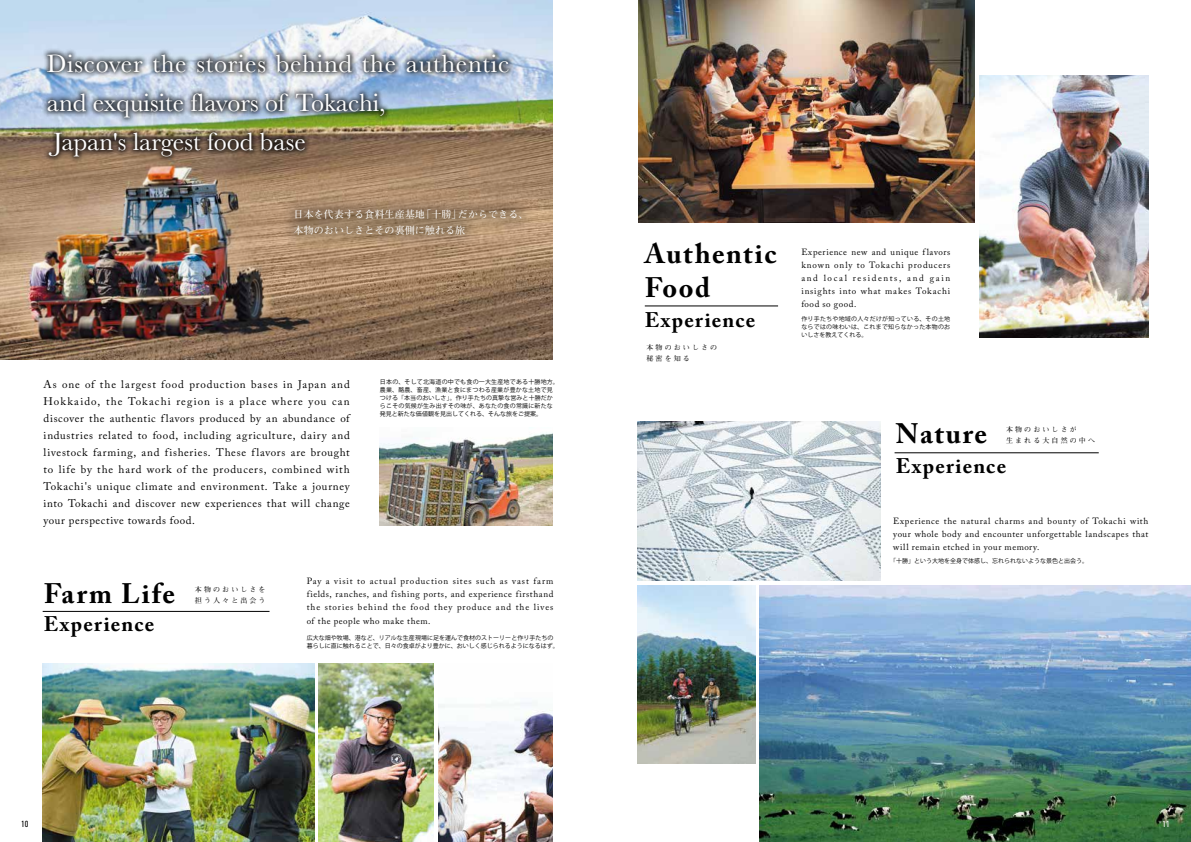
<style>
.page{position:relative;width:1191px;height:842px;background:#fff}
.page>*{position:absolute;margin:0;border:0;box-sizing:border-box;transform-origin:0 0}
.t1{font:700 28px/34px "Adobe Caslon Pro";letter-spacing:.06em;color:#000}
.t2{font:26px/39px "Baskerville";color:#fff}
.t3{font:700 21px "Adobe Caslon Pro";letter-spacing:.06em;color:#000}
.t4{font:11px/17px "Adobe Caslon Pro";letter-spacing:.055em;color:#000;text-align:justify}
.t5{font:700 10px/16px "Futo Min A101 Pro";letter-spacing:.01em;color:#fff}
.t6{font:9px/13px "Adobe Caslon Pro";letter-spacing:.08em;color:#000;text-align:justify}
.t7{font:9px "Adobe Caslon Pro";letter-spacing:.055em;color:#000}
.t8{font:condensed 9px "DIN2014";color:#000}
.t9{font:condensed 9px "DIN2014";color:#fff}
.t10{font:700 7px/11px "Futo Min A101 Pro";letter-spacing:.3em;color:#000}
.t11{font:6px/8px "Koz Go Pro";letter-spacing:.005em;color:#000}
.t12{font:6px/8px "Koz Go Pro";letter-spacing:.03em;color:#000}
</style>
<div class="page">
<img style="left:0;top:0;width:553px;height:360px">
<img style="left:979px;top:75px;width:169px;height:263px">
<img style="left:319px;top:664px;width:115px;height:178px">
<img style="left:438px;top:702px;width:115px;height:140px">
<img style="left:638px;top:585px;width:117px;height:178px">
<img style="left:760px;top:585px;width:431px;height:257px">
<img style="left:638px;top:422px;width:242px;height:159px">
<img style="left:639px;top:0;width:335px;height:223px">
<img style="left:380px;top:432px;width:173px;height:94px">
<img style="left:43px;top:664px;width:271px;height:178px">
<div style="left:278px;top:193px;width:259px;height:57px;background:#000;opacity:.29"></div>
<div style="left:41px;top:48px;width:474px;height:115px;background:#000;opacity:.75"></div>
<hr style="left:645px;top:306px;width:133px;height:1px;background:#000">
<hr style="left:894px;top:453px;width:204px;height:1px;background:#000">
<hr style="left:43px;top:611px;width:226px;height:1px;background:#000">
<h2 class="t2" style="left:47px;top:45px;width:464px">Discover the stories behind the authentic and exquisite flavors of Tokachi,<br>Japan's largest food base</h2>
<p class="t5" style="left:294px;top:205px;width:236px">日本を代表する食料生産基地「十勝」だからできる、本物のおいしさとその裏側に触れる旅</p>
<p class="t4" style="left:44px;top:375px;width:307px">As one of the largest food production bases in Japan and Hokkaido, the Tokachi region is a place where you can discover the authentic flavors produced by an abundance of industries related to food, including agriculture, dairy and livestock farming, and fisheries. These flavors are brought to life by the hard work of the producers, combined with Tokachi's unique climate and environment. Take a journey into Tokachi and discover new experiences that will change your perspective towards food.</p>
<p class="t12" style="left:380px;top:378px;width:180px">日本の、そして北海道の中でも食の一大生産地である十勝地方。農業、酪農、畜産、漁業と食にまつわる産業が豊かな土地で見つける「本当のおいしさ」。作り手たちの真摯な営みと十勝だからこその気候が生み出すその味が、あなたの食の常識に新たな発見と新たな価値観を見出してくれる、そんな旅をご提案。</p>
<h1 class="t1" style="left:44px;top:576px;width:133px">Farm Life</h1>
<h3 class="t3" style="left:44px;top:611px;width:112px">Experience</h3>
<p class="t10" style="left:195px;top:583px;width:72px">本物のおいしさを担う人々と出会う</p>
<p class="t6" style="left:307px;top:574px;width:248px">Pay a visit to actual production sites such as vast farm fields, ranches, and fishing ports, and experience firsthand the stories behind the food they produce and the lives</p>
<p class="t7" style="left:307px;top:616px;width:125px">of the people who make them.</p>
<p class="t11" style="left:307px;top:634px;width:253px">広大な畑や牧場、港など、リアルな生産現場に足を運んで食材のストーリーと作り手たちの暮らしに直に触れることで、日々の食卓がより豊かに、おいしく感じられるようになるはず。</p>
<h1 class="t1" style="left:645px;top:236px;width:133px">Authentic<br>Food</h1>
<h3 class="t3" style="left:645px;top:308px;width:112px">Experience</h3>
<p class="t10" style="left:646px;top:341px;width:72px">本物のおいしさの秘密を知る</p>
<p class="t6" style="left:801px;top:246px;width:150px">Experience new and unique flavors known only to Tokachi producers and local residents, and gain insights into what makes Tokachi food so good.</p>
<p class="t11" style="left:801px;top:315px;width:150px;text-align:justify">作り手たちや地域の人々だけが知っている、その土地ならではの味わいは、これまで知らなかった本物のおいしさを教えてくれる。</p>
<h1 class="t1" style="left:895px;top:417px;width:93px">Nature</h1>
<h3 class="t3" style="left:895px;top:454px;width:112px">Experience</h3>
<p class="t10" style="left:1006px;top:423px;width:90px">本物のおいしさが<br>生まれる大自然の中へ</p>
<p class="t6" style="left:893px;top:514px;width:257px">Experience the natural charms and bounty of Tokachi with your whole body and encounter unforgettable landscapes that will remain etched in your memory.</p>
<p class="t11" style="left:890px;top:557px;width:199px">「十勝」という大地を全身で体感し、忘れられないような景色と出会う。</p>
<p class="t8" style="left:21px;top:818px;width:9px">10</p>
<p class="t9" style="left:1162px;top:818px;width:9px">11</p>
</div>
